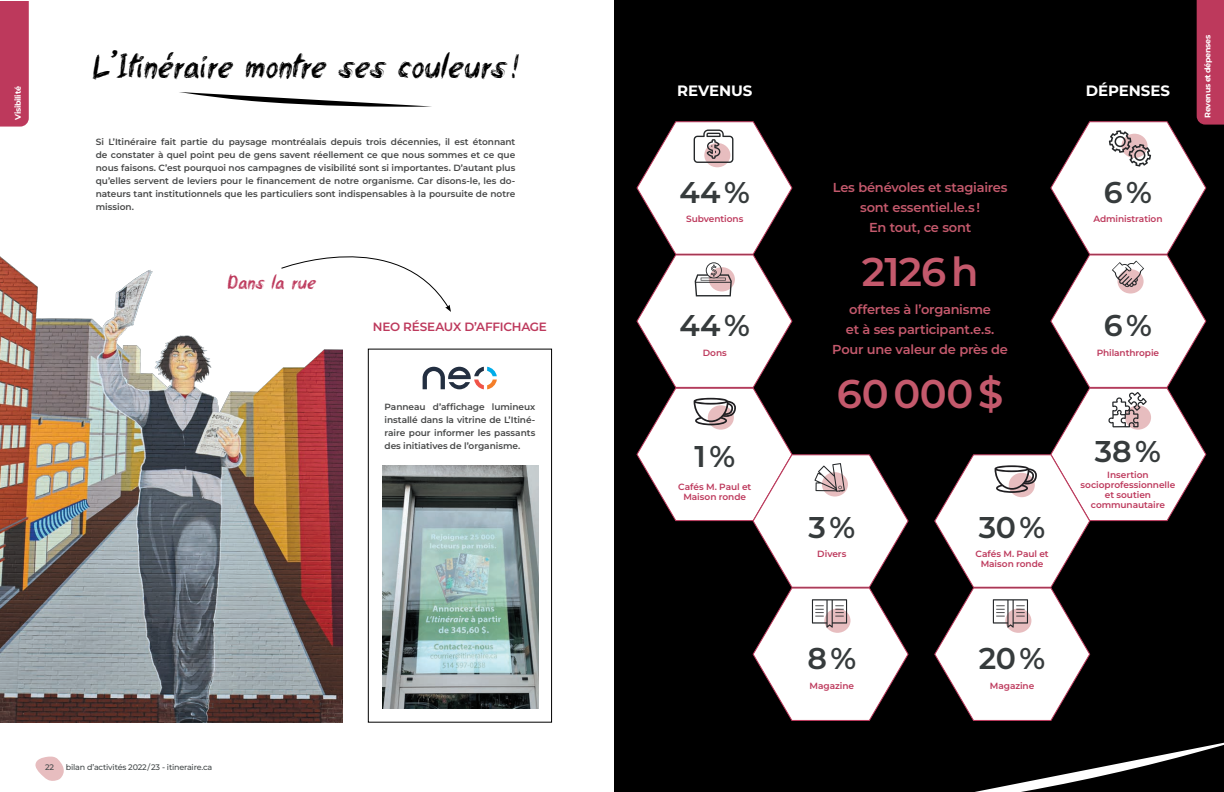
<style>
.page{position:relative;width:1224px;height:792px;background:#fff}
.page>*{position:absolute;margin:0;border:0;box-sizing:border-box;transform-origin:0 0}
.t1{font:600 40px "Montserrat";letter-spacing:-.01em;color:#c4596c}
.t2{font:35px "beermoney";color:#000}
.t3{font:600 30px "Montserrat";letter-spacing:-.005em;color:#363b3c}
.t4{font:20px "beermoney";color:#bd395c}
.t5{font:700 15px "Montserrat";letter-spacing:-.005em;color:#fff}
.t6{font:600 13px/20px "Montserrat";letter-spacing:-.02em;color:#c4596c;text-align:center}
.t7{font:600 12px "Montserrat";letter-spacing:-.02em;color:#bd395c}
.t8{font:600 9px/13px "Montserrat";letter-spacing:-.005em;color:#474848;text-align:justify}
.t9{font:600 9px/10px "Montserrat";letter-spacing:-.005em;color:#bd395c;text-align:center}
.t10{font:500 8px "Montserrat";letter-spacing:-.02em;color:#44494a}
.t11{font:700 8px "Montserrat";letter-spacing:-.04em;color:#fff}
</style>
<div class="page">
<svg style="left:35px;top:756px;width:29px;height:25px"></svg>
<svg style="left:179px;top:92px;width:253px;height:15px"></svg>
<img style="left:0;top:256px;width:342px;height:466px">
<svg style="left:281px;top:256px;width:170px;height:56px"></svg>
<div style="left:368px;top:349px;width:184px;height:374px;border:1px solid #000"></div>
<svg style="left:423px;top:367px;width:74px;height:22px"></svg>
<div style="left:0;top:2px;width:29px;height:125px;background:#bd395c"></div>
<img style="left:382px;top:465px;width:156px;height:244px">
<div style="left:614px;top:0;width:610px;height:792px;background:#000"></div>
<svg style="left:975px;top:742px;width:249px;height:50px"></svg>
<svg style="left:636px;top:121px;width:273px;height:600px"></svg>
<svg style="left:934px;top:0;width:290px;height:721px"></svg>
<p class="t11" style="left:13px;top:120px;width:35px;rotate:-90deg">Visibilité</p>
<h2 class="t2" style="left:92px;top:42px;width:429px">L’Itinéraire montre ses couleurs !</h2>
<p class="t8" style="left:96px;top:135px;width:421px">Si L’Itinéraire fait partie du paysage montréalais depuis trois décennies, il est étonnant de constater à quel point peu de gens savent réellement ce que nous sommes et ce que nous faisons. C’est pourquoi nos campagnes de visibilité sont si importantes. D’autant plus qu’elles servent de leviers pour le financement de notre organisme. Car disons-le, les do&shy;nateurs tant institutionnels que les particuliers sont indispensables à la poursuite de notre mission.</p>
<h3 class="t4" style="left:227px;top:269px;width:90px">Dans la rue</h3>
<h3 class="t7" style="left:373px;top:319px;width:176px">NEO RÉSEAUX D’AFFICHAGE</h3>
<p class="t8" style="left:385px;top:400px;width:152px">Panneau d’affichage lumineux installé dans la vitrine de L’Itiné&shy;raire pour informer les passants des initiatives de l’organisme.</p>
<p class="t10" style="left:45px;top:762px;width:11px">22</p>
<p class="t10" style="left:66px;top:762px;width:148px">bilan d’activités 2022 / 23 - itineraire.ca</p>
<h3 class="t5" style="left:677px;top:80px;width:77px">REVENUS</h3>
<h3 class="t5" style="left:1086px;top:80px;width:86px">DÉPENSES</h3>
<h3 class="t3" style="left:680px;top:172px;width:72px">44 %</h3>
<p class="t9" style="left:686px;top:214px;width:59px">Subventions</p>
<h3 class="t3" style="left:680px;top:305px;width:72px">44 %</h3>
<p class="t9" style="left:703px;top:348px;width:26px">Dons</p>
<h3 class="t3" style="left:694px;top:436px;width:42px">1 %</h3>
<p class="t9" style="left:678px;top:482px;width:75px">Cafés M. Paul et<br>Maison ronde</p>
<h3 class="t6" style="left:833px;top:177px;width:176px">Les bénévoles et stagiaires sont essentiel.le.s !<br>En tout, ce sont</h3>
<h1 class="t1" style="left:862px;top:245px;width:118px">2126 h</h1>
<h3 class="t6" style="left:832px;top:299px;width:177px">offertes à l’organisme<br>et à ses participant.e.s.<br>Pour une valeur de près de</h3>
<h1 class="t1" style="left:837px;top:367px;width:168px">60 000 $</h1>
<h3 class="t3" style="left:808px;top:507px;width:48px">3 %</h3>
<p class="t9" style="left:817px;top:549px;width:31px">Divers</p>
<h3 class="t3" style="left:979px;top:507px;width:68px">30 %</h3>
<p class="t9" style="left:976px;top:549px;width:75px">Cafés M. Paul et<br>Maison ronde</p>
<h3 class="t3" style="left:1104px;top:172px;width:50px">6 %</h3>
<p class="t9" style="left:1093px;top:214px;width:71px">Administration</p>
<h3 class="t3" style="left:1104px;top:305px;width:50px">6 %</h3>
<p class="t9" style="left:1097px;top:348px;width:64px">Philanthropie</p>
<h3 class="t3" style="left:1095px;top:432px;width:68px">38 %</h3>
<p class="t9" style="left:1081px;top:470px;width:96px">Insertion socioprofessionnelle et soutien communautaire</p>
<p class="t11" style="left:1202px;top:118px;width:85px;rotate:-90deg">Revenus et dépenses</p>
<h3 class="t3" style="left:807px;top:639px;width:50px">8 %</h3>
<p class="t9" style="left:810px;top:680px;width:46px">Magazine</p>
<h3 class="t3" style="left:979px;top:639px;width:68px">20 %</h3>
<p class="t9" style="left:990px;top:680px;width:46px">Magazine</p>
</div>
